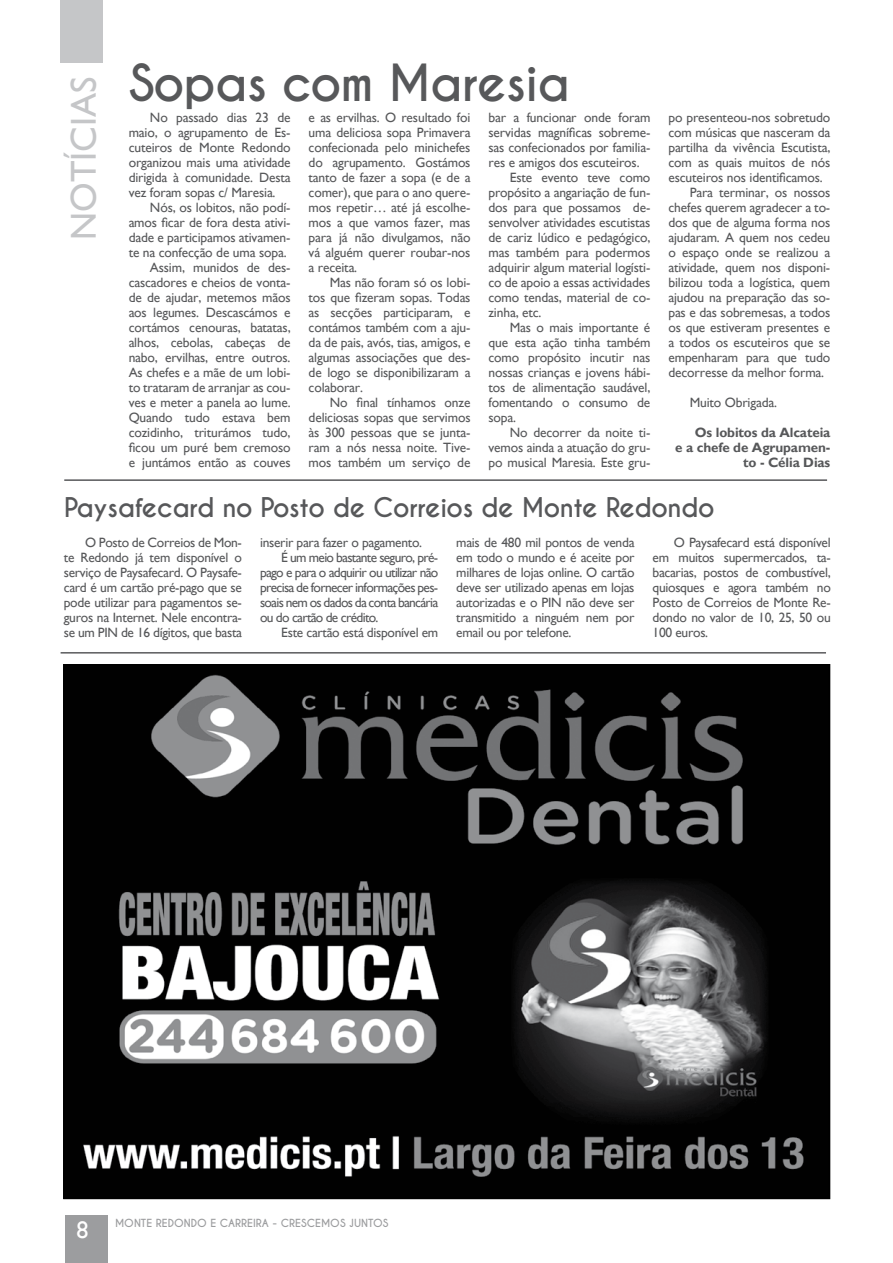
<style>
.page{position:relative;width:893px;height:1263px;background:#fff}
.page>*{position:absolute;margin:0;border:0;box-sizing:border-box;transform-origin:0 0}
.t1{font:700 48px "Caviar Dreams";letter-spacing:-.02em;color:#57585a}
.t2{font:36px "Gill Sans";color:#c5c6c8}
.t3{font:700 25.5px "Caviar Dreams";letter-spacing:-.02em;color:#57585a}
.t4{font:24px "Gill Sans";color:#fff}
.t5{font:13.5px/15px "Gill Sans";letter-spacing:-.01em;color:#57585a;text-align:justify}
.t6{font:13.5px "Gill Sans";letter-spacing:-.05em;color:#57585a}
.t7{font:700 13.5px/15px "Gill Sans";letter-spacing:-.01em;color:#57585a;text-align:right}
.t8{font:700 10.5px "Caviar Dreams";color:#9c9d9f}
</style>
<div class="page">
<div style="left:65px;top:1215px;width:43px;height:48px;background:#9c9d9f"></div>
<div style="left:61px;top:0;width:42px;height:63px;background:#c5c6c8"></div>
<hr style="left:61px;top:652px;width:765px;height:1px;background:#57585a">
<img style="left:65px;top:666px;width:763px;height:531px">
<hr style="left:64px;top:479px;width:763px;height:2px;background:#57585a">
<h2 class="t2" style="left:63px;top:240px;width:165px;rotate:-90deg">NOTÍCIAS</h2>
<h1 class="t1" style="left:129px;top:54px;width:443px">Sopas com Maresia</h1>
<p class="t5" style="left:129px;top:110px;width:163px;text-indent:21px">No passado dias 23 de maio, o agrupamento de Es&shy;cuteiros de Monte Redondo organizou mais uma atividade dirigida à comunidade. Desta vez foram sopas c/ Maresia.</p>
<p class="t5" style="left:129px;top:200px;width:163px;text-align:right">Nós, os lobitos, não podí&shy;amos ficar de fora desta ativi&shy;dade e participamos ativamen&shy;te na confecção de uma sopa.<br>Assim, munidos de des&shy;cascadores e cheios de vonta&shy;de de ajudar, metemos mãos aos legumes. Descascámos e cortámos cenouras, batatas, alhos, cebolas, cabeças de nabo, ervilhas, entre outros.<br>As chefes e a mãe de um lobi&shy;to trataram de arranjar as cou&shy;ves e meter a panela ao lume.<br>Quando tudo estava bem cozidinho, triturámos tudo, ficou um puré bem cremoso e juntámos então as couves</p>
<p class="t5" style="left:309px;top:110px;width:163px">e as ervilhas. O resultado foi uma deliciosa sopa Primavera confecionada pelo minichefes do agrupamento. Gostámos tanto de fazer a sopa (e de a comer), que para o ano quere&shy;mos repetir… até já escolhe&shy;mos a que vamos fazer, mas para já não divulgamos, não vá alguém querer roubar-nos a receita.</p>
<p class="t5" style="left:309px;top:275px;width:163px;text-indent:21px">Mas não foram só os lobi&shy;tos que fizeram sopas. Todas as secções participaram, e contámos também com a aju&shy;da de pais, avós, tias, amigos, e algumas associações que des&shy;de logo se disponibilizaram a colaborar.</p>
<p class="t5" style="left:309px;top:395px;width:163px;text-indent:21px">No final tínhamos onze deliciosas sopas que servimos às 300 pessoas que se junta&shy;ram a nós nessa noite. Tive&shy;mos também um serviço de</p>
<p class="t5" style="left:488px;top:110px;width:163px">bar a funcionar onde foram</p>
<p class="t5" style="left:488px;top:125px;width:163px">servidas magníficas sobreme-</p>
<p class="t5" style="left:488px;top:140px;width:163px">sas confecionados por familia-</p>
<p class="t5" style="left:488px;top:155px;width:153px">res e amigos dos escuteiros.</p>
<p class="t5" style="left:510px;top:170px;width:142px">Este evento teve como</p>
<p class="t5" style="left:488px;top:185px;width:163px">propósito a angariação de fun-</p>
<p class="t5" style="left:488px;top:200px;width:163px">dos para que possamos de-</p>
<p class="t5" style="left:488px;top:215px;width:163px">senvolver atividades escutistas</p>
<p class="t5" style="left:488px;top:230px;width:163px">de cariz lúdico e pedagógico,</p>
<p class="t5" style="left:488px;top:245px;width:163px">mas também para podermos</p>
<p class="t5" style="left:488px;top:260px;width:163px">adquirir algum material logísti-</p>
<p class="t5" style="left:488px;top:275px;width:163px">co de apoio a essas actividades</p>
<p class="t5" style="left:488px;top:290px;width:163px">como tendas, material de co-</p>
<p class="t5" style="left:488px;top:305px;width:55px">zinha, etc.</p>
<p class="t5" style="left:510px;top:320px;width:142px">Mas o mais importante é</p>
<p class="t5" style="left:488px;top:335px;width:163px">que esta ação tinha também</p>
<p class="t5" style="left:488px;top:350px;width:163px">como propósito incutir nas</p>
<p class="t5" style="left:488px;top:365px;width:163px">nossas crianças e jovens hábi-</p>
<p class="t5" style="left:488px;top:380px;width:163px">tos de alimentação saudável,</p>
<p class="t5" style="left:488px;top:395px;width:163px">fomentando o consumo de</p>
<p class="t5" style="left:488px;top:410px;width:29px">sopa.</p>
<p class="t5" style="left:510px;top:425px;width:142px">No decorrer da noite ti-</p>
<p class="t5" style="left:488px;top:440px;width:163px">vemos ainda a atuação do gru-</p>
<p class="t5" style="left:488px;top:455px;width:163px">po musical Maresia. Este gru-</p>
<p class="t5" style="left:668px;top:110px;width:163px">po presenteou-nos sobretudo</p>
<p class="t5" style="left:668px;top:125px;width:163px">com músicas que nasceram da</p>
<p class="t5" style="left:668px;top:140px;width:163px">partilha da vivência Escutista,</p>
<p class="t5" style="left:668px;top:155px;width:163px">com as quais muitos de nós</p>
<p class="t5" style="left:668px;top:170px;width:156px">escuteiros nos identificamos.</p>
<p class="t5" style="left:690px;top:185px;width:142px">Para terminar, os nossos</p>
<p class="t5" style="left:668px;top:200px;width:163px">chefes querem agradecer a to-</p>
<p class="t5" style="left:668px;top:215px;width:163px">dos que de alguma forma nos</p>
<p class="t5" style="left:668px;top:230px;width:163px">ajudaram. A quem nos cedeu</p>
<p class="t5" style="left:668px;top:245px;width:163px">o espaço onde se realizou a</p>
<p class="t5" style="left:668px;top:260px;width:163px">atividade, quem nos disponi-</p>
<p class="t5" style="left:668px;top:275px;width:163px">bilizou toda a logística, quem</p>
<p class="t5" style="left:668px;top:290px;width:163px">ajudou na preparação das so-</p>
<p class="t5" style="left:668px;top:305px;width:163px">pas e das sobremesas, a todos</p>
<p class="t5" style="left:668px;top:320px;width:163px">os que estiveram presentes e</p>
<p class="t5" style="left:668px;top:335px;width:163px">a todos os escuteiros que se</p>
<p class="t5" style="left:668px;top:350px;width:163px">empenharam para que tudo</p>
<p class="t5" style="left:668px;top:365px;width:157px">decorresse da melhor forma.</p>
<p class="t5" style="left:690px;top:395px;width:89px">Muito Obrigada.</p>
<p class="t7" style="left:675px;top:425px;width:157px">Os lobitos da Alcateia<br>e a chefe de Agrupamen&shy;to - Célia Dias</p>
<h3 class="t3" style="left:64px;top:492px;width:652px">Paysafecard no Posto de Correios de Monte Redondo</h3>
<p class="t5" style="left:64px;top:535px;width:180px;text-indent:21px">O Posto de Correios de Mon&shy;te Redondo já tem disponível o serviço de Paysafecard. O Paysafe&shy;card é um cartão pré-pago que se pode utilizar para pagamentos se&shy;guros na Internet. Nele encontra&shy;se um PIN de 16 dígitos, que basta</p>
<p class="t5" style="left:260px;top:535px;width:164px">inserir para fazer o pagamento.</p>
<p class="t5" style="left:456px;top:534px;width:180px">mais de 480 mil pontos de venda em todo o mundo e é aceite por milhares de lojas online. O cartão deve ser utilizado apenas em lojas autorizadas e o PIN não deve ser transmitido a ninguém nem por email ou por telefone.</p>
<p class="t5" style="left:652px;top:534px;width:180px;text-indent:21px">O Paysafecard está disponível em muitos supermercados, ta&shy;bacarias, postos de combustível, quiosques e agora também no Posto de Correios de Monte Re&shy;dondo no valor de 10, 25, 50 ou 100 euros.</p>
<p class="t6" style="left:281px;top:549px;width:158px">É um meio bastante seguro, pré-</p>
<p class="t6" style="left:260px;top:564px;width:180px">pago e para o adquirir ou utilizar não</p>
<p class="t6" style="left:260px;top:579px;width:180px">precisa de fornecer informações pes-</p>
<p class="t6" style="left:260px;top:594px;width:180px">soais nem os dados da conta bancária</p>
<p class="t6" style="left:260px;top:609px;width:120px">ou do cartão de crédito.</p>
<p class="t5" style="left:281px;top:625px;width:158px">Este cartão está disponível em</p>
<h3 class="t4" style="left:76px;top:1216px;width:13px">8</h3>
<p class="t8" style="left:115px;top:1216px;width:275px">MONTE REDONDO E CARREIRA - CRESCEMOS JUNTOS</p>
</div>
